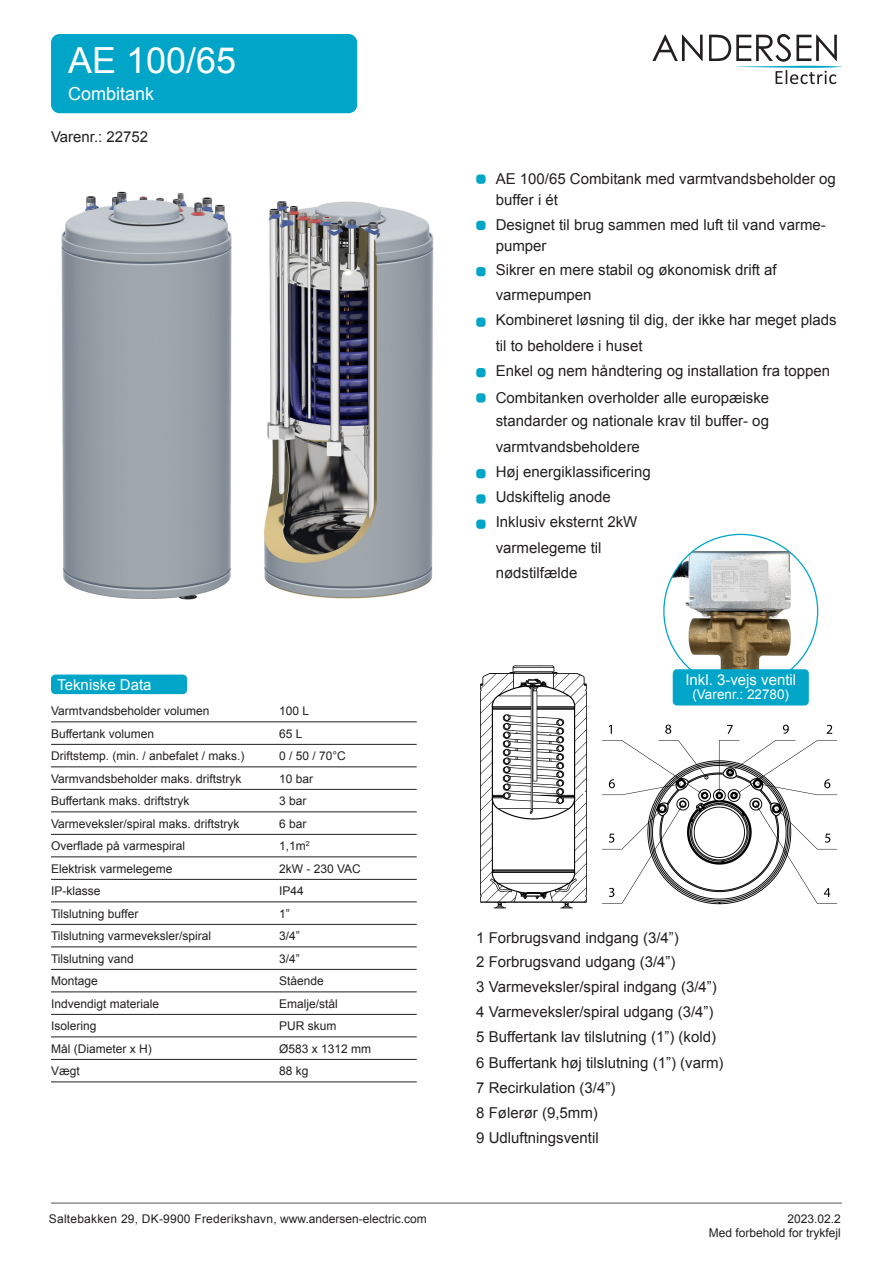
<style>
.page{position:relative;width:893px;height:1263px;background:#fff}
.page>*{position:absolute;margin:0;border:0;box-sizing:border-box;transform-origin:0 0}
.t1{font:36px "Arial";color:#fff}
.t2{font:18px "Arial";color:#fff}
.t3{font:15px/25.2px "Arial";color:#231f20}
.t4{font:15px "Arial";color:#fff}
.t5{font:13.5px "Arial";color:#fff}
.t6{font:12px/14.4px "Arial";color:#231f20;text-align:right}
.t7{font:12px "Arial";letter-spacing:.02em;color:#231f20}
</style>
<div class="page">
<hr style="left:51px;top:1203px;width:791px;height:1px;background:#57585a">
<svg style="left:652px;top:35px;width:51px;height:26px"></svg>
<svg style="left:709px;top:34px;width:133px;height:50px"></svg>
<svg style="left:480px;top:665px;width:107px;height:244px"></svg>
<img style="left:664px;top:551px;width:136px;height:132px">
<svg style="left:609px;top:725px;width:3px;height:9px"></svg>
<svg style="left:827px;top:725px;width:5px;height:9px"></svg>
<svg style="left:727px;top:725px;width:6px;height:9px"></svg>
<svg style="left:665px;top:725px;width:6px;height:9px"></svg>
<svg style="left:783px;top:725px;width:6px;height:9px"></svg>
<svg style="left:602px;top:740px;width:235px;height:164px"></svg>
<div style="left:673px;top:669px;width:136px;height:36px;background:#00a5c8;border-radius:4px"></div>
<div style="left:51px;top:34px;width:306px;height:79px;background:#00a5c8;border-radius:9px"></div>
<div style="left:476px;top:174px;width:10px;height:10px;background:#00a5c8;border-radius:3px"></div>
<div style="left:476px;top:221px;width:10px;height:9px;background:#00a5c8;border-radius:3px"></div>
<div style="left:476px;top:267px;width:10px;height:9px;background:#00a5c8;border-radius:3px"></div>
<div style="left:476px;top:317px;width:10px;height:10px;background:#00a5c8;border-radius:3px"></div>
<div style="left:476px;top:368px;width:10px;height:9px;background:#00a5c8;border-radius:3px"></div>
<div style="left:476px;top:393px;width:10px;height:10px;background:#00a5c8;border-radius:3px"></div>
<div style="left:476px;top:469px;width:10px;height:9px;background:#00a5c8;border-radius:3px"></div>
<div style="left:476px;top:494px;width:10px;height:10px;background:#00a5c8;border-radius:3px"></div>
<div style="left:476px;top:519px;width:10px;height:10px;background:#00a5c8;border-radius:3px"></div>
<hr style="left:51px;top:722px;width:366px;height:1px;background:#231f20">
<hr style="left:51px;top:744px;width:366px;height:1px;background:#231f20">
<hr style="left:51px;top:767px;width:366px;height:1px;background:#231f20">
<hr style="left:51px;top:789px;width:366px;height:1px;background:#231f20">
<hr style="left:51px;top:812px;width:366px;height:1px;background:#231f20">
<hr style="left:51px;top:834px;width:366px;height:1px;background:#231f20">
<hr style="left:51px;top:857px;width:366px;height:1px;background:#231f20">
<hr style="left:51px;top:879px;width:366px;height:1px;background:#231f20">
<hr style="left:51px;top:902px;width:366px;height:1px;background:#231f20">
<hr style="left:51px;top:924px;width:366px;height:1px;background:#231f20">
<hr style="left:51px;top:947px;width:366px;height:1px;background:#231f20">
<hr style="left:51px;top:969px;width:366px;height:1px;background:#231f20">
<hr style="left:51px;top:992px;width:366px;height:1px;background:#231f20">
<hr style="left:51px;top:1014px;width:366px;height:1px;background:#231f20">
<hr style="left:51px;top:1037px;width:366px;height:1px;background:#231f20">
<hr style="left:51px;top:1059px;width:366px;height:1px;background:#231f20">
<hr style="left:51px;top:1082px;width:366px;height:1px;background:#231f20">
<div style="left:51px;top:674px;width:136px;height:20px;background:#00a5c8;border-radius:4px"></div>
<img style="left:61px;top:191px;width:171px;height:408px">
<img style="left:264px;top:201px;width:170px;height:398px">
<h1 class="t1" style="left:68px;top:37px;width:170px">AE 100/65</h1>
<p class="t2" style="left:68px;top:82px;width:88px">Combitank</p>
<p class="t3" style="left:51px;top:124px;width:99px">Varenr.: 22752</p>
<p class="t4" style="left:57px;top:675px;width:96px">Tekniske Data</p>
<p class="t6" style="left:51px;top:704px;width:160px">Varmtvandsbeholder volumen</p>
<p class="t6" style="left:279px;top:704px;width:32px">100 L</p>
<p class="t6" style="left:51px;top:726px;width:105px">Buffertank volumen</p>
<p class="t6" style="left:279px;top:726px;width:25px">65 L</p>
<p class="t6" style="left:51px;top:749px;width:195px">Driftstemp. (min. / anbefalet / maks.)</p>
<p class="t6" style="left:279px;top:749px;width:68px">0 / 50 / 70°C</p>
<p class="t6" style="left:51px;top:771px;width:192px">Varmvandsbeholder maks. driftstryk</p>
<p class="t6" style="left:279px;top:771px;width:36px">10 bar</p>
<p class="t6" style="left:51px;top:794px;width:140px">Buffertank maks. driftstryk</p>
<p class="t6" style="left:279px;top:794px;width:29px">3 bar</p>
<p class="t6" style="left:51px;top:816px;width:190px">Varmeveksler/spiral maks. driftstryk</p>
<p class="t6" style="left:279px;top:816px;width:29px">6 bar</p>
<p class="t6" style="left:51px;top:839px;width:136px">Overflade på varmespiral</p>
<p class="t6" style="left:279px;top:839px;width:32px">1,1m<sup>2</sup></p>
<p class="t6" style="left:51px;top:861px;width:123px">Elektrisk varmelegeme</p>
<p class="t6" style="left:279px;top:861px;width:83px">2kW - 230 VAC</p>
<p class="t6" style="left:51px;top:884px;width:51px">IP-klasse</p>
<p class="t6" style="left:279px;top:884px;width:26px">IP44</p>
<p class="t6" style="left:51px;top:906px;width:89px">Tilslutning buffer</p>
<p class="t6" style="left:279px;top:906px;width:12px">1”</p>
<p class="t6" style="left:51px;top:929px;width:162px">Tilslutning varmeveksler/spiral</p>
<p class="t6" style="left:279px;top:929px;width:22px">3/4”</p>
<p class="t6" style="left:51px;top:951px;width:84px">Tilslutning vand</p>
<p class="t6" style="left:279px;top:951px;width:22px">3/4”</p>
<p class="t6" style="left:51px;top:974px;width:48px">Montage</p>
<p class="t6" style="left:279px;top:974px;width:46px">Stående</p>
<p class="t6" style="left:51px;top:996px;width:110px">Indvendigt materiale</p>
<p class="t6" style="left:279px;top:996px;width:60px">Emalje/stål</p>
<p class="t6" style="left:51px;top:1019px;width:47px">Isolering</p>
<p class="t6" style="left:279px;top:1019px;width:59px">PUR skum</p>
<p class="t6" style="left:51px;top:1041px;width:102px">Mål (Diameter x H)</p>
<p class="t6" style="left:279px;top:1041px;width:94px">Ø583 x 1312 mm</p>
<p class="t6" style="left:51px;top:1064px;width:30px">Vægt</p>
<p class="t6" style="left:279px;top:1064px;width:31px">88 kg</p>
<p class="t7" style="left:49px;top:1211px;width:379px">Saltebakken 29, DK-9900 Frederikshavn, www.andersen-electric.com</p>
<p class="t3" style="left:496px;top:168px;width:342px;line-height:21px">AE 100/65 Combitank med varmtvandsbeholder og buffer i ét</p>
<p class="t3" style="left:496px;top:214px;width:332px;line-height:21px">Designet til brug sammen med luft til vand varme&shy;pumper</p>
<p class="t3" style="left:496px;top:257px;width:342px">Sikrer en mere stabil og økonomisk drift af varmepumpen<br>Kombineret løsning til dig, der ikke har meget plads til to beholdere i huset<br>Enkel og nem håndtering og installation fra toppen</p>
<p class="t3" style="left:496px;top:386px;width:275px;line-height:23.7px">Combitanken overholder alle europæiske standarder og nationale krav til buffer- og</p>
<p class="t3" style="left:496px;top:434px;width:157px">varmtvandsbeholdere<br>Høj energiklassificering<br>Udskiftelig anode<br>Inklusiv eksternt 2kW varmelegeme til nødstilfælde</p>
<p class="t4" style="left:685px;top:669px;width:112px">Inkl. 3-vejs ventil</p>
<p class="t5" style="left:692px;top:686px;width:98px">(Varenr.: 22780)</p>
<p class="t3" style="left:476px;top:926px;width:204px;line-height:23.7px">1 Forbrugsvand indgang (3/4”)<br>2 Forbrugsvand udgang (3/4”)</p>
<p class="t3" style="left:476px;top:974px;width:249px">3 Varmeveksler/spiral indgang (3/4”)<br>4 Varmeveksler/spiral udgang (3/4”)<br>5 Buffertank lav tilslutning (1”) (kold)<br>6 Buffertank høj tilslutning (1”) (varm)<br>7 Recirkulation (3/4”)<br>8 Følerør (9,5mm)<br>9 Udluftningsventil</p>
<p class="t6" style="left:709px;top:1211px;width:134px">2023.02.2<br>Med forbehold for trykfejl</p>
</div>
